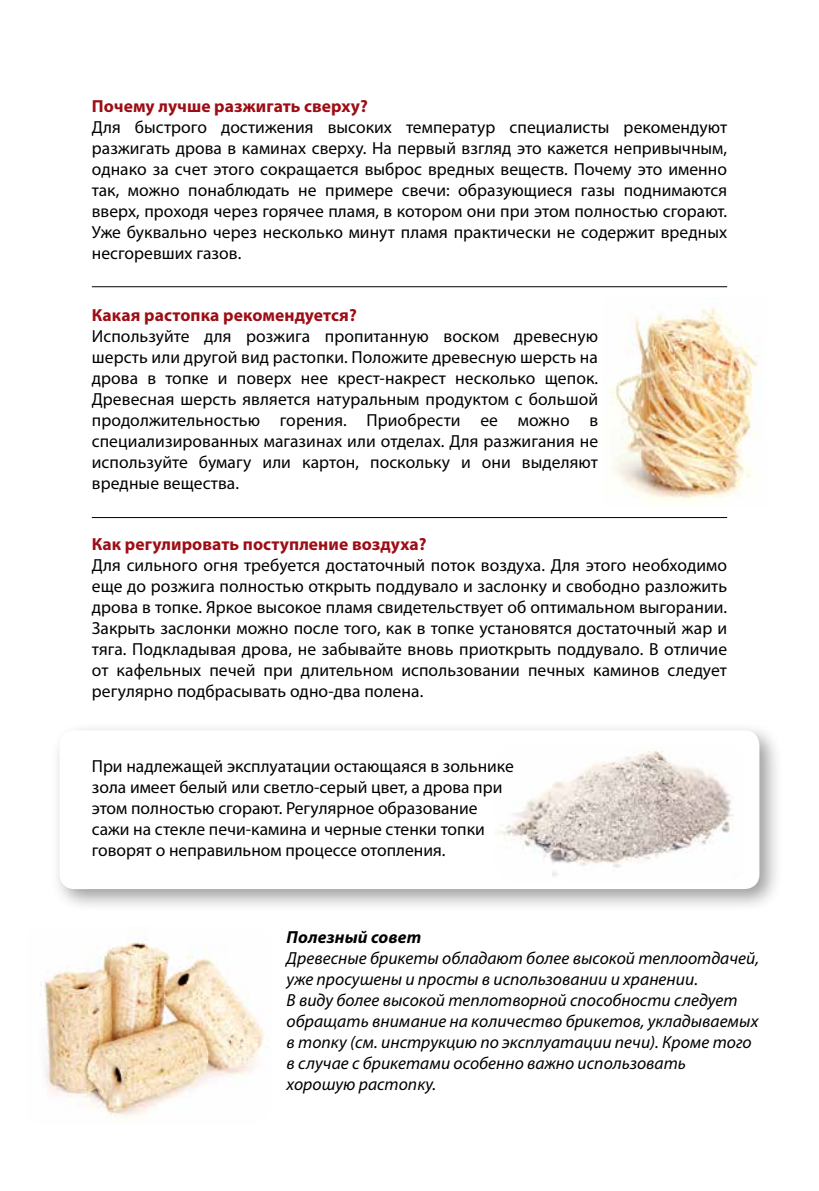
<style>
.page{position:relative;width:819px;height:1191px;background:#fff}
.page>*{position:absolute;margin:0;border:0;box-sizing:border-box;transform-origin:0 0}
.t1{font:17.5px/21px "Myriad Pro";color:#000;text-align:justify}
.t2{font:italic 17.5px/21px "Myriad Pro";color:#000}
.t3{font:700 17.5px "Myriad Pro";letter-spacing:.005em;color:#9d0d15}
.t4{font:italic 700 17.5px "Myriad Pro";letter-spacing:.005em;color:#000}
</style>
<div class="page">
<img style="left:610px;top:308px;width:151px;height:194px">
<hr style="left:92px;top:286px;width:635px;height:1px;background:#000">
<hr style="left:92px;top:517px;width:635px;height:1px;background:#000">
<div style="left:50px;top:721px;width:733px;height:191px;background:#000;opacity:.4"></div>
<div style="left:60px;top:730px;width:699px;height:159px;background:#fff;border-radius:15px"></div>
<img style="left:498px;top:751px;width:236px;height:126px">
<img style="left:44px;top:938px;width:220px;height:179px">
<p class="t3" style="left:92px;top:95px;width:277px">Почему лучше разжигать сверху?</p>
<p class="t1" style="left:92px;top:117px;width:637px">Для быстрого достижения высоких температур специалисты рекомендуют разжигать дрова в каминах сверху. На первый взгляд это кажется непривычным, однако за счет этого сокращается выброс вредных веществ. Почему это именно так, можно понаблюдать не примере свечи: образующиеся газы поднимаются вверх, проходя через горячее пламя, в котором они при этом полностью сгорают.<br>Уже буквально через несколько минут пламя практически не содержит вредных несгоревших газов.</p>
<p class="t3" style="left:92px;top:303px;width:266px">Какая растопка рекомендуется?</p>
<p class="t1" style="left:92px;top:325px;width:508px">Используйте для розжига пропитанную воском древесную шерсть или другой вид растопки. Положите древесную шерсть на дрова в топке и поверх нее крест-накрест несколько щепок.<br>Древесная шерсть является натуральным продуктом с большой продолжительностью горения. Приобрести ее можно в специализированных магазинах или отделах. Для разжигания не используйте бумагу или картон, поскольку и они выделяют вредные вещества.</p>
<p class="t3" style="left:92px;top:533px;width:336px">Как регулировать поступление воздуха?</p>
<p class="t1" style="left:92px;top:554px;width:637px">Для сильного огня требуется достаточный поток воздуха. Для этого необходимо еще до розжига полностью открыть поддувало и заслонку и свободно разложить дрова в топке. Яркое высокое пламя свидетельствует об оптимальном выгорании.<br>Закрыть заслонки можно после того, как в топке установятся достаточный жар и тяга. Подкладывая дрова, не забывайте вновь приоткрыть поддувало. В отличие от кафельных печей при длительном использовании печных каминов следует регулярно подбрасывать одно-два полена.</p>
<p class="t1" style="left:92px;top:755px;width:423px;text-align:left">При надлежащей эксплуатации остающаяся в зольнике зола имеет белый или светло-серый цвет, а дрова при этом полностью сгорают. Регулярное образование сажи на стекле печи-камина и черные стенки топки говорят о неправильном процессе отопления.</p>
<p class="t4" style="left:286px;top:926px;width:136px">Полезный совет</p>
<p class="t2" style="left:286px;top:947px;width:474px">Древесные брикеты обладают более высокой теплоотдачей, уже просушены и просты в использовании и хранении.<br>В виду более высокой теплотворной способности следует обращать внимание на количество брикетов, укладываемых в топку (см. инструкцию по эксплуатации печи). Кроме того в случае с брикетами особенно важно использовать хорошую растопку.</p>
</div>
